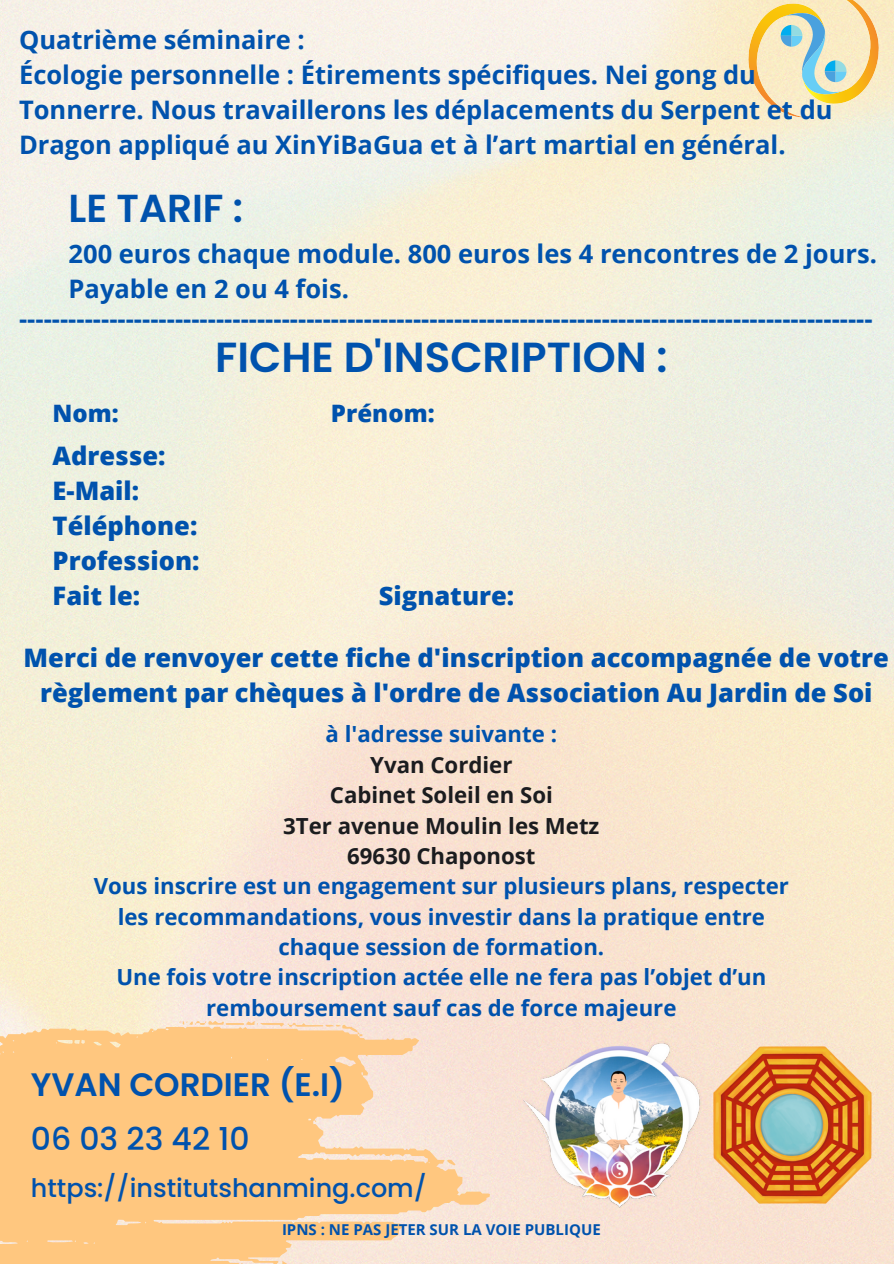
<style>
.page{position:relative;width:894px;height:1264px;background:#fff}
.page>*{position:absolute;margin:0;border:0;box-sizing:border-box;transform-origin:0 0}
.t1{font:600 42px "Poppins";color:#0052ad}
.t2{font:600 39px "Poppins";color:#0052ad}
.t3{font:600 32.4px "Poppins";color:#0052ad}
.t4{font:500 31.5px "Poppins";color:#0052ad}
.t5{font:700 25.5px/34.8px "Open Sans";color:#0052ad}
.t6{font:800 25.5px/34.8px "Open Sans";color:#0052ad}
.t7{font:500 25.5px "Poppins";color:#0052ad}
.t8{font:800 24px "Open Sans";color:#0052ad}
.t9{font:700 22.2px/30.3px "Open Sans";color:#0052ad;text-align:center}
.t10{font:700 15px "Open Sans";color:#0052ad}
.s1{color:#1b1c1f}
</style>
<div class="page">
<img style="left:0;top:0;width:893px;height:1263px">
<svg style="left:0;top:1026px;width:489px;height:237px;background:#fdce95"></svg>
<svg style="left:447px;top:1159px;width:8px;height:6px"></svg>
<svg style="left:282px;top:1260px;width:5px;height:3px"></svg>
<svg style="left:179px;top:1020px;width:183px;height:16px;background:#fbd5ab"></svg>
<svg style="left:748px;top:0;width:130px;height:118px;background:#e5dcae"></svg>
<img style="left:516px;top:1021px;width:206px;height:206px">
<img style="left:713px;top:1046px;width:157px;height:157px">
<h3 class="t5" style="left:19px;top:22px;width:814px">Quatrième séminaire :<br>Écologie personnelle : Étirements spécifiques. Nei gong du Tonnerre. Nous travaillerons les déplacements du Serpent et du Dragon appliqué au XinYiBaGua et à l’art martial en général.</h3>
<h4 class="t2" style="left:69px;top:181px;width:176px">LE TARIF :</h4>
<h1 class="t5" style="left:69px;top:236px;width:809px">200 euros chaque module. 800 euros les 4 rencontres de 2 jours.<br>Payable en 2 ou 4 fois.</h1>
<h4 class="t5" style="left:19px;top:301px;width:854px">--------------------------------------------------------------------------------------------------------</h4>
<h4 class="t1" style="left:215px;top:328px;width:454px">FICHE D'INSCRIPTION :</h4>
<h5 class="t8" style="left:53px;top:396px;width:68px">Nom:</h5>
<h5 class="t8" style="left:331px;top:396px;width:105px">Prénom:</h5>
<h4 class="t6" style="left:53px;top:438px;width:148px">Adresse:<br>E-Mail:<br>Téléphone:<br>Profession:<br>Fait le:</h4>
<h4 class="t6" style="left:379px;top:577px;width:137px">Signature:</h4>
<p class="t6" style="left:24px;top:639px;width:866px;text-align:center">Merci de renvoyer cette fiche d'inscription accompagnée de votre règlement par chèques à l'ordre de Association Au Jardin de Soi</p>
<h2 class="t9" style="left:94px;top:718px;width:696px">à l'adresse suivante :<br><span class="s1">Yvan Cordier<br>Cabinet Soleil en Soi<br>3Ter avenue Moulin les Metz<br>69630 Chaponost<br></span>Vous inscrire est un engagement sur plusieurs plans, respecter les recommandations, vous investir dans la pratique entre chaque session de formation.<br>Une fois votre inscription actée elle ne fera pas l’objet d’un remboursement sauf cas de force majeure</h2>
<h1 class="t3" style="left:31px;top:1061px;width:315px">YVAN CORDIER (E.I)</h1>
<h4 class="t4" style="left:31px;top:1117px;width:220px">06 03 23 42 10</h4>
<p class="t7" style="left:31px;top:1170px;width:397px">https://institutshanming.com/</p>
<p class="t10" style="left:282px;top:1218px;width:320px">IPNS : NE PAS JETER SUR LA VOIE PUBLIQUE</p>
</div>
